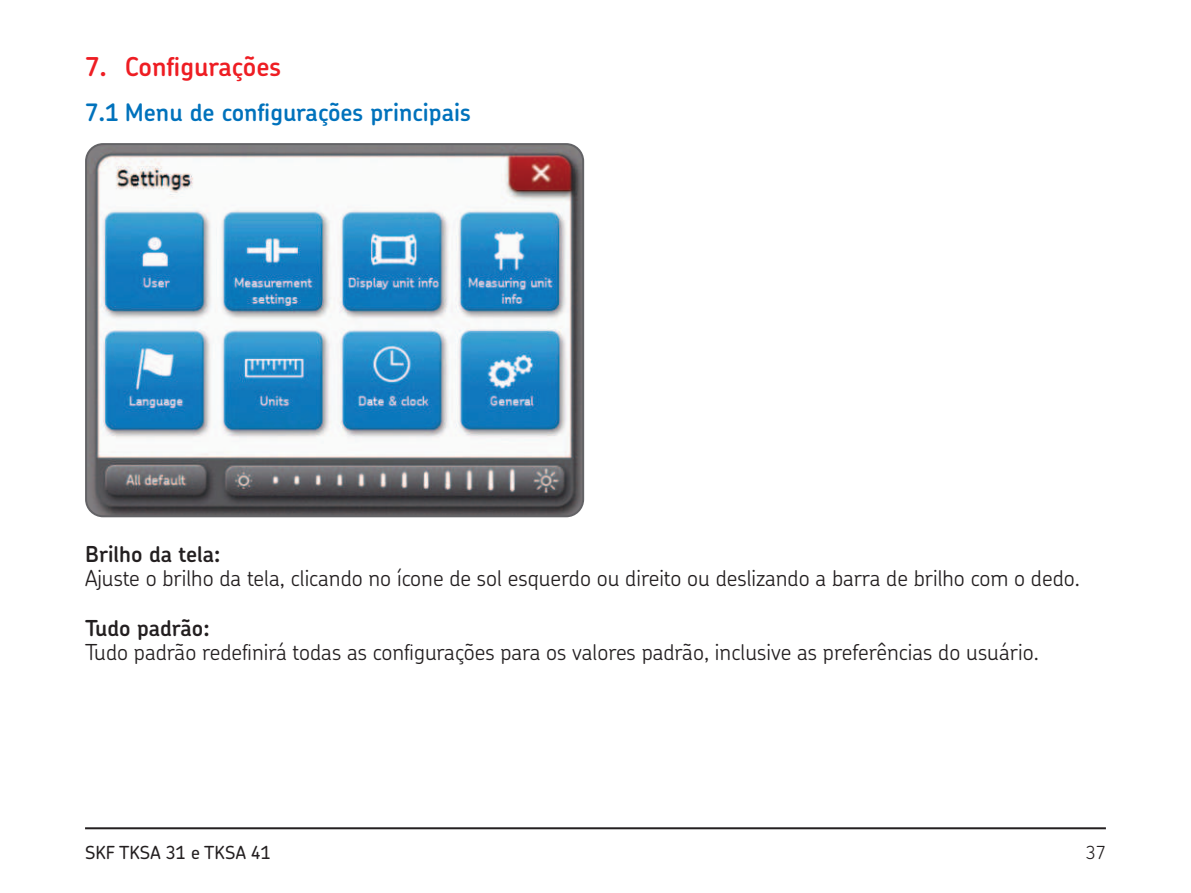
<style>
.page{position:relative;width:1191px;height:893px;background:#fff}
.page>*{position:absolute;margin:0;border:0;box-sizing:border-box;transform-origin:0 0}
.t1{font:600 26px "SKF Chevin OT";color:#ee1d23}
.t2{font:600 24px "SKF Chevin OT";color:#0072bc}
.t3{font:300 22px "SKF Chevin OT";color:#231f20}
.t4{font:600 22px "SKF Chevin OT";color:#231f20}
.t5{font:500 18px "SKF Chevin OT";color:#231f20}
.t6{font:300 18px "SKF Chevin OT";color:#231f20}
</style>
<div class="page">
<hr style="left:85px;top:827px;width:1021px;height:2px;background:#231f20">
<img style="left:88px;top:146px;width:495px;height:370px">
<div style="left:85px;top:143px;width:499px;height:374px;border:2px solid #636366;border-radius:17px"></div>
<p class="t1" style="left:85px;top:50px;width:198px">7. Configurações</p>
<p class="t2" style="left:85px;top:97px;width:387px">7.1 Menu de configurações principais</p>
<p class="t4" style="left:85px;top:540px;width:137px">Brilho da tela:</p>
<p class="t3" style="left:85px;top:564px;width:996px">Ajuste o brilho da tela, clicando no ícone de sol esquerdo ou direito ou deslizando a barra de brilho com o dedo.</p>
<p class="t4" style="left:85px;top:614px;width:126px">Tudo padrão:</p>
<p class="t3" style="left:85px;top:638px;width:955px">Tudo padrão redefinirá todas as configurações para os valores padrão, inclusive as preferências do usuário.</p>
<p class="t5" style="left:85px;top:842px;width:187px">SKF TKSA 31 e TKSA 41</p>
<p class="t6" style="left:1085px;top:841px;width:22px">37</p>
</div>
